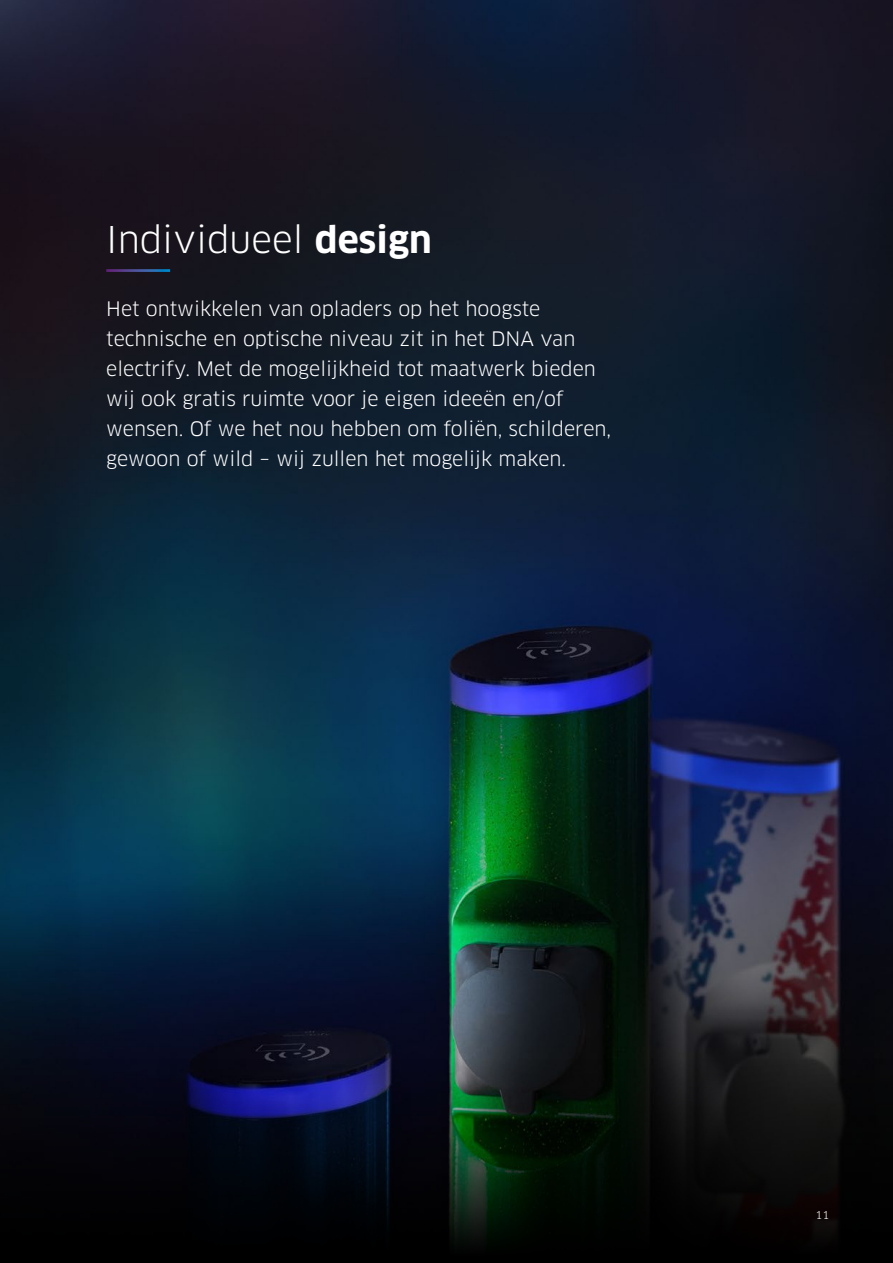
<style>
.page{position:relative;width:893px;height:1263px;background:#fff}
.page>*{position:absolute;margin:0;border:0;box-sizing:border-box;transform-origin:0 0}
.t1{font:36px "Clan OT";color:#fff}
.t2{font:19.5px/30px "Clan OT";color:#fff}
.t3{font:10.5px "Clan OT";color:#fff}
.s1{font-weight:700}
</style>
<div class="page">
<img style="left:0;top:0;width:893px;height:1059px">
<svg style="left:0;top:1059px;width:893px;height:204px;background:#070b10"></svg>
<svg style="left:106px;top:269px;width:64px;height:3px"></svg>
<h1 class="t1" style="left:106px;top:218px;width:327px">Individueel <span class="s1">design</span></h1>
<p class="t2" style="left:106px;top:294px;width:506px">Het ontwikkelen van opladers op het hoogste technische en optische niveau zit in het DNA van electrify. Met de mogelijkheid tot maatwerk bieden wij ook gratis ruimte voor je eigen ideeën en/of wensen. Of we het nou hebben om foliën, schilderen, gewoon of wild – wij zullen het mogelijk maken.</p>
<p class="t3" style="left:815px;top:1209px;width:15px">11</p>
</div>
